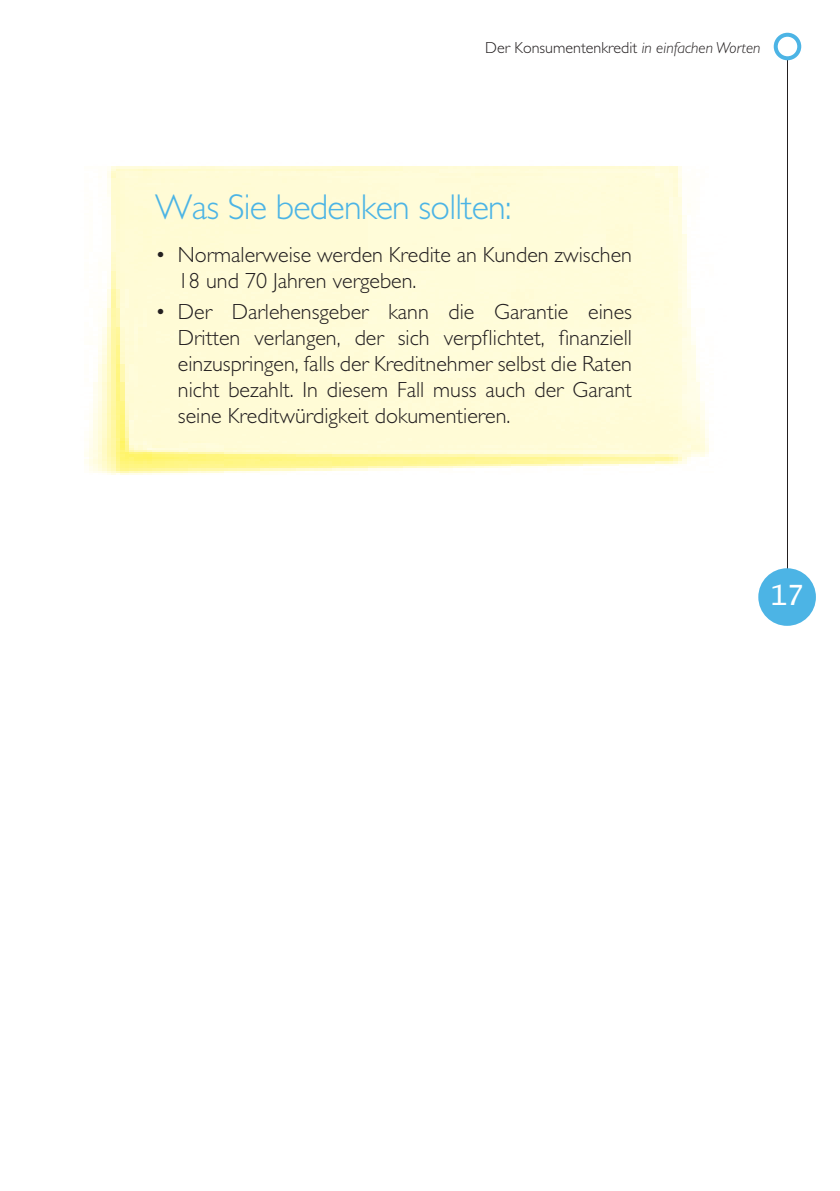
<style>
.page{position:relative;width:840px;height:1191px;background:#fff}
.page>*{position:absolute;margin:0;border:0;box-sizing:border-box;transform-origin:0 0}
.PARAGRAFO_CON_RIENTR{font:300 36px "Gill Sans Std";letter-spacing:-.02em;color:#4cb4e5}
.t1{font:28px "Lucida Console";color:#fff}
.t2{font:300 22px/26px "Gill Sans Std";color:#231f20}
.t3{font:300 16px "Gill Sans Std";color:#231f20}
.s1{font-style:italic}
</style>
<div class="page">
<hr style="left:786px;top:60px;width:1px;height:510px;background:#231f20">
<div style="left:759px;top:570px;width:54px;height:54px;background:#4cb4e5;border-radius:50%"></div>
<div style="left:757px;top:568px;width:58px;height:58px;border:4px solid #4cb4e5;border-radius:50%"></div>
<div style="left:773px;top:33px;width:27px;height:27px;border:4px solid #4cb4e5;border-radius:50%"></div>
<img style="left:84px;top:166px;width:625px;height:309px">
<p class="t3" style="left:485px;top:38px;width:276px">Der Konsumentenkredit <span class="s1">in einfachen Worten</span></p>
<p class="PARAGRAFO_CON_RIENTR" style="left:155px;top:186px;width:357px">Was Sie bedenken sollten:</p>
<p class="t2" style="left:178px;top:242px;width:455px;text-indent:-23px">• Normalerweise werden Kredite an Kunden zwischen<br>18 und 70 Jahren vergeben.</p>
<p class="t2" style="left:178px;top:299px;width:455px;text-align:justify;text-indent:-23px">• Der Darlehensgeber kann die Garantie eines Dritten verlangen, der sich verpflichtet, finanziell einzuspringen, falls der Kreditnehmer selbst die Raten nicht bezahlt. In diesem Fall muss auch der Garant seine Kreditwürdigkeit dokumentieren.</p>
<p class="t1" style="left:769px;top:583px;width:35px">17</p>
</div>
